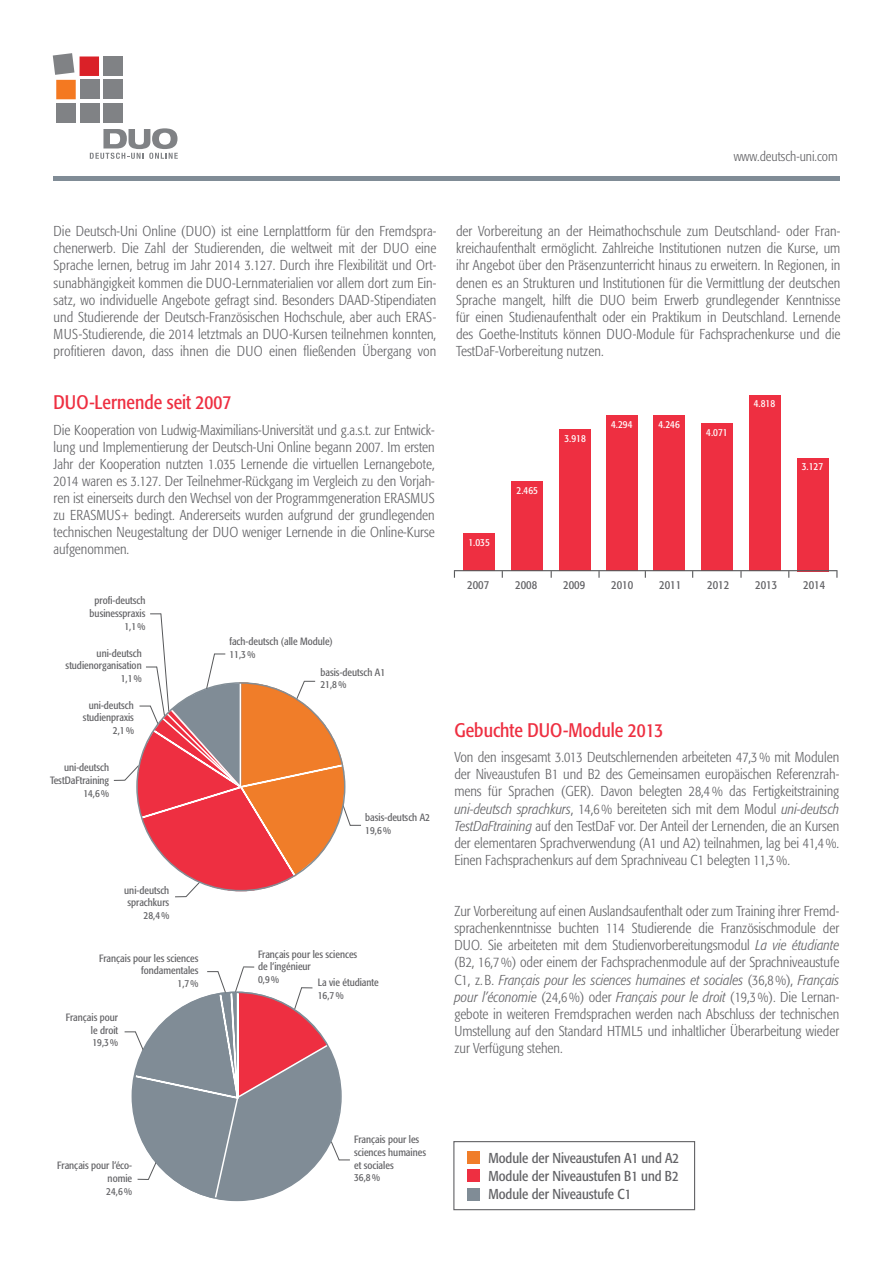
<style>
.page{position:relative;width:893px;height:1263px;background:#fff}
.page>*{position:absolute;margin:0;border:0;box-sizing:border-box;transform-origin:0 0}
.t1{font:condensed 19.5px "Formata Pro";color:#ee2f41}
.t2{font:300 condensed 14.25px/17.1px "Formata";color:#636366;text-align:justify}
.t3{font:300 condensed 14.25px/17.1px "Formata Pro";letter-spacing:.005em;color:#636366;text-align:justify}
.t4{font:condensed 14.25px/18px "Formata";color:#636366;text-align:justify}
.t5{font:300 condensed 13.5px "Formata Pro";color:#636366}
.t6{font:condensed 12px "Formata Pro";color:#636366}
.t7{font:condensed 10.5px/12.6px "Formata Pro";color:#636366}
.t8{font:condensed 10.5px "Formata Pro";color:#fff}
.s1{font-style:italic}
</style>
<div class="page">
<div style="left:57px;top:103px;width:19px;height:19px;background:#808285"></div>
<div style="left:80px;top:103px;width:19px;height:19px;background:#808285"></div>
<div style="left:103px;top:103px;width:20px;height:19px;background:#808285"></div>
<div style="left:56px;top:80px;width:20px;height:19px;background:#f47921"></div>
<div style="left:80px;top:80px;width:19px;height:19px;background:#808285"></div>
<div style="left:103px;top:80px;width:20px;height:19px;background:#808285"></div>
<svg style="left:53px;top:53px;width:21px;height:22px"></svg>
<div style="left:80px;top:56px;width:19px;height:20px;background:#da2128"></div>
<div style="left:103px;top:56px;width:20px;height:20px;background:#808285"></div>
<svg style="left:90px;top:128px;width:88px;height:31px"></svg>
<div style="left:53px;top:176px;width:786px;height:5px;background:#808c96"></div>
<div style="left:463px;top:534px;width:32px;height:37px;background:#ee2f41"></div>
<div style="left:511px;top:482px;width:32px;height:89px;background:#ee2f41"></div>
<div style="left:559px;top:429px;width:31px;height:142px;background:#ee2f41"></div>
<div style="left:606px;top:416px;width:32px;height:155px;background:#ee2f41"></div>
<div style="left:701px;top:423px;width:31px;height:148px;background:#ee2f41"></div>
<div style="left:797px;top:458px;width:31px;height:113px;background:#ee2f41"></div>
<div style="left:749px;top:395px;width:31px;height:176px;background:#ee2f41"></div>
<div style="left:653px;top:416px;width:32px;height:155px;background:#ee2f41"></div>
<hr style="left:454px;top:570px;width:383px;height:1px;background:#57585a">
<svg style="left:598px;top:571px;width:2px;height:7px"></svg>
<svg style="left:740px;top:571px;width:2px;height:7px"></svg>
<svg style="left:114px;top:613px;width:247px;height:285px"></svg>
<div style="left:467px;top:1151px;width:13px;height:13px;background:#f07d29"></div>
<div style="left:467px;top:1169px;width:13px;height:13px;background:#ee2f41"></div>
<div style="left:467px;top:1188px;width:13px;height:12px;background:#808c96"></div>
<div style="left:453px;top:1141px;width:242px;height:69px;border:1px solid #636366"></div>
<svg style="left:125px;top:966px;width:225px;height:236px"></svg>
<p class="t5" style="left:734px;top:148px;width:105px">www.deutsch-uni.com</p>
<p class="t3" style="left:54px;top:223px;width:384px">Die Deutsch-Uni Online (DUO) ist eine Lernplattform für den Fremdspra&shy;chenerwerb. Die Zahl der Studierenden, die weltweit mit der DUO eine Sprache lernen, betrug im Jahr 2014 3.127. Durch ihre Flexibilität und Ort&shy;sunabhängigkeit kommen die DUO-Lernmaterialien vor allem dort zum Ein&shy;satz, wo individuelle Angebote gefragt sind. Besonders DAAD-Stipendiaten und Studierende der Deutsch-Französischen Hochschule, aber auch ERAS-MUS-Studierende, die 2014 letztmals an DUO-Kursen teilnehmen konnten, profitieren davon, dass ihnen die DUO einen fließenden Übergang von</p>
<p class="t3" style="left:456px;top:223px;width:386px">der Vorbereitung an der Heimathochschule zum Deutschland- oder Fran&shy;kreichaufenthalt ermöglicht. Zahlreiche Institutionen nutzen die Kurse, um ihr Angebot über den Präsenzunterricht hinaus zu erweitern. In Regionen, in denen es an Strukturen und Institutionen für die Vermittlung der deutschen Sprache mangelt, hilft die DUO beim Erwerb grundlegender Kenntnisse für einen Studienaufenthalt oder ein Praktikum in Deutschland. Lernende des Goethe-Instituts können DUO-Module für Fachsprachenkurse und die TestDaF-Vorbereitung nutzen.</p>
<h1 class="t1" style="left:54px;top:390px;width:179px">DUO-Lernende seit 2007</h1>
<p class="t2" style="left:54px;top:421px;width:383px">Die Kooperation von Ludwig-Maximilians-Universität und g.a.s.t. zur Entwick&shy;lung und Implementierung der Deutsch-Uni Online begann 2007. Im ersten Jahr der Kooperation nutzten 1.035 Lernende die virtuellen Lernangebote, 2014 waren es 3.127. Der Teilnehmer-Rückgang im Vergleich zu den Vorjah&shy;ren ist einerseits durch den Wechsel von der Programmgeneration ERASMUS zu ERASMUS+ bedingt. Andererseits wurden aufgrund der grundlegenden technischen Neugestaltung der DUO weniger Lernende in die Online-Kurse aufgenommen.</p>
<p class="t7" style="left:90px;top:594px;width:57px;text-align:right">profi-deutsch businesspraxis<br>1,1%</p>
<p class="t7" style="left:66px;top:647px;width:78px;text-align:right">uni-deutsch studienorganisation<br>1,1%</p>
<p class="t7" style="left:83px;top:698px;width:52px;text-align:right">uni-deutsch studienpraxis<br>2,1%</p>
<p class="t7" style="left:50px;top:761px;width:61px;text-align:right">uni-deutsch<br>TestDaFtraining<br>14,6%</p>
<p class="t7" style="left:124px;top:884px;width:47px;text-align:right">uni-deutsch sprachkurs<br>28,4%</p>
<p class="t7" style="left:99px;top:952px;width:101px;text-align:right">Français pour les sciences fondamentales<br>1,7%</p>
<p class="t7" style="left:91px;top:1011px;width:29px;text-align:justify;text-indent:-25px">Français pour le droit 19,3%</p>
<p class="t7" style="left:229px;top:635px;width:105px">fach-deutsch (alle Module)<br>11,3%</p>
<p class="t7" style="left:320px;top:666px;width:66px">basis-deutsch A1<br>21,8%</p>
<p class="t7" style="left:365px;top:811px;width:66px">basis-deutsch A2<br>19,6%</p>
<p class="t7" style="left:258px;top:947px;width:101px">Français pour les sciences de l‘ingénieur<br>0,9%</p>
<p class="t7" style="left:318px;top:976px;width:62px">La vie étudiante<br>16,7%</p>
<p class="t8" style="left:468px;top:535px;width:23px">1.035</p>
<p class="t8" style="left:516px;top:484px;width:23px">2.465</p>
<p class="t8" style="left:564px;top:431px;width:23px">3.918</p>
<p class="t8" style="left:611px;top:417px;width:23px">4.294</p>
<p class="t8" style="left:658px;top:418px;width:23px">4.246</p>
<p class="t8" style="left:706px;top:425px;width:23px">4.071</p>
<p class="t8" style="left:754px;top:397px;width:23px">4.818</p>
<p class="t8" style="left:802px;top:460px;width:23px">3.127</p>
<p class="t6" style="left:467px;top:577px;width:23px">2007</p>
<p class="t6" style="left:515px;top:577px;width:23px">2008</p>
<p class="t6" style="left:563px;top:577px;width:23px">2009</p>
<p class="t6" style="left:611px;top:577px;width:23px">2010</p>
<p class="t6" style="left:659px;top:577px;width:23px">2011</p>
<p class="t6" style="left:707px;top:577px;width:23px">2012</p>
<p class="t6" style="left:755px;top:577px;width:23px">2013</p>
<p class="t6" style="left:803px;top:577px;width:23px">2014</p>
<h1 class="t1" style="left:454px;top:717px;width:211px">Gebuchte DUO-Module 2013</h1>
<p class="t2" style="left:454px;top:748px;width:386px">Von den insgesamt 3.013 Deutschlernenden arbeiteten 47,3% mit Modulen der Niveaustufen B1 und B2 des Gemeinsamen europäischen Referenzrah&shy;mens für Sprachen (GER). Davon belegten 28,4% das Fertigkeitstraining <span class="s1">uni-deutsch sprachkurs</span>, 14,6% bereiteten sich mit dem Modul <span class="s1">uni-deutsch TestDaFtraining</span> auf den TestDaF vor. Der Anteil der Lernenden, die an Kursen der elementaren Sprachverwendung (A1 und A2) teilnahmen, lag bei 41,4%.<br>Einen Fachsprachenkurs auf dem Sprachniveau C1 belegten 11,3%.</p>
<p class="t2" style="left:454px;top:902px;width:386px">Zur Vorbereitung auf einen Auslandsaufenthalt oder zum Training ihrer Fremd&shy;sprachenkenntnisse buchten 114 Studierende die Französischmodule der DUO. Sie arbeiteten mit dem Studienvorbereitungsmodul <span class="s1">La vie étudiante </span>(B2, 16,7%) oder einem der Fachsprachenmodule auf der Sprachniveaustufe C1, z. B. <span class="s1">Français pour les sciences humaines et sociales</span> (36,8%), <span class="s1">Français pour l’économie</span> (24,6%) oder <span class="s1">Français pour le droit</span> (19,3%). Die Lernan&shy;gebote in weiteren Fremdsprachen werden nach Abschluss der technischen Umstellung auf den Standard HTML5 und inhaltlicher Überarbeitung wieder zur Verfügung stehen.</p>
<p class="t7" style="left:106px;top:1159px;width:27px;text-align:justify;text-indent:-49px">Français pour l‘éco&shy;nomie 24,6%</p>
<p class="t7" style="left:354px;top:1133px;width:73px">Français pour les sciences humaines et sociales<br>36,8%</p>
<p class="t4" style="left:488px;top:1149px;width:192px">Module der Niveaustufen A1 und A2<br>Module der Niveaustufen B1 und B2<br>Module der Niveaustufe C1</p>
</div>
